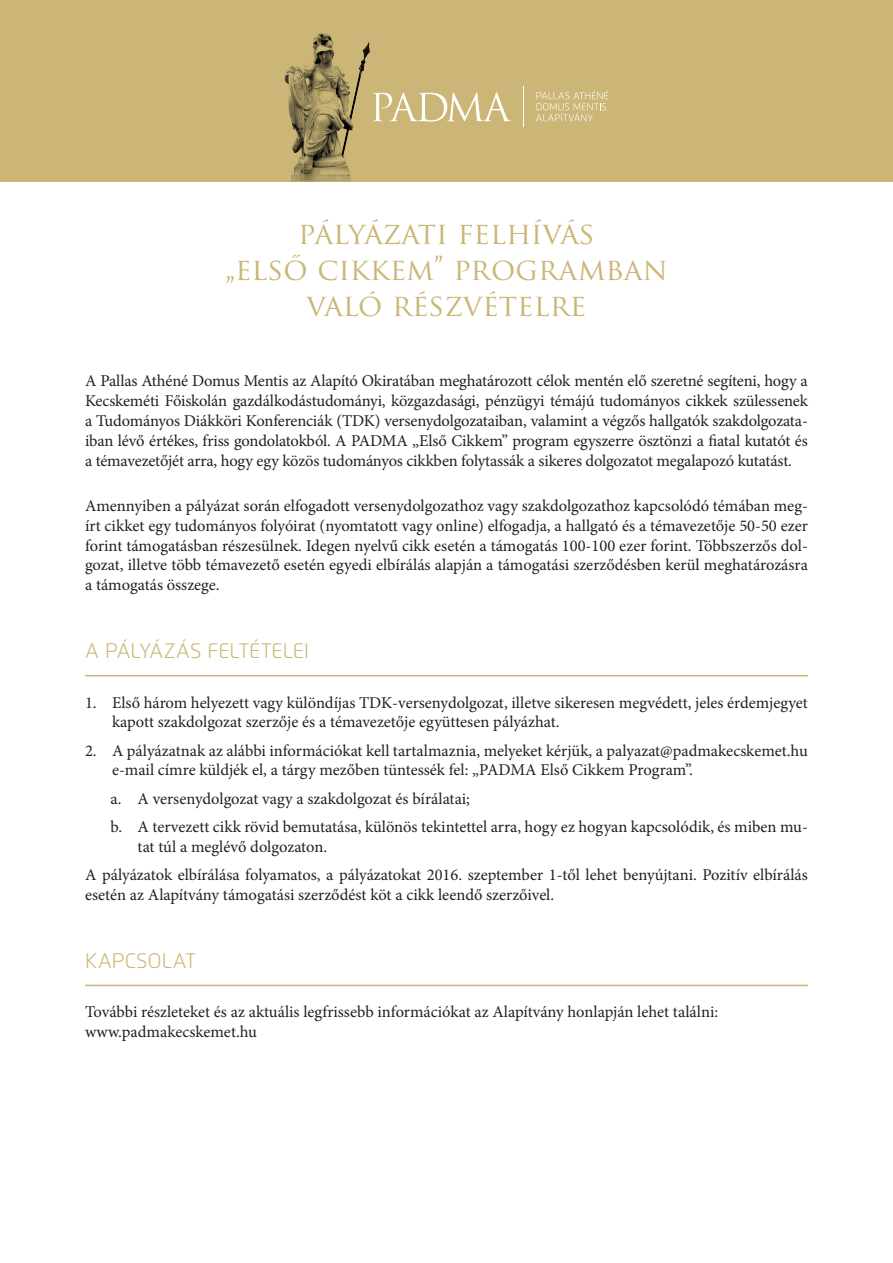
<style>
.page{position:relative;width:893px;height:1263px;background:#fff}
.page>*{position:absolute;margin:0;border:0;box-sizing:border-box;transform-origin:0 0}
.t1{font:30px/36px "Trajan Pro";color:#cbb677;text-align:center}
.t2{font:300 21px "Flexo";color:#cbb677}
.t3{font:16.5px/19.8px "Minion Pro";color:#231f20}
</style>
<div class="page">
<div style="left:0;top:0;width:893px;height:181px;background:#cbb677"></div>
<img style="left:313px;top:33px;width:28px;height:99px">
<img style="left:361px;top:42px;width:9px;height:33px">
<img style="left:303px;top:64px;width:10px;height:117px">
<img style="left:285px;top:66px;width:18px;height:66px">
<img style="left:341px;top:64px;width:20px;height:68px">
<img style="left:294px;top:132px;width:9px;height:49px">
<img style="left:313px;top:132px;width:36px;height:30px">
<img style="left:291px;top:144px;width:3px;height:37px">
<img style="left:313px;top:162px;width:38px;height:19px">
<hr style="left:523px;top:87px;width:1px;height:40px;background:#fff">
<svg style="left:536px;top:90px;width:72px;height:31px"></svg>
<svg style="left:373px;top:92px;width:138px;height:30px"></svg>
<hr style="left:85px;top:675px;width:723px;height:1px;background:#cbb677">
<hr style="left:85px;top:985px;width:723px;height:1px;background:#cbb677">
<h1 class="t1" style="left:225px;top:214px;width:444px">PÁLYÁZATI FELHÍVÁS<br>„ELSŐ CIKKEM” PROGRAMBAN<br>VALÓ RÉSZVÉTELRE</h1>
<p class="t3" style="left:85px;top:371px;width:724px;text-align:justify">A Pallas Athéné Domus Mentis az Alapító Okiratában meghatározott célok mentén elő szeretné segíteni, hogy a Kecskeméti Főiskolán gazdálkodástudományi, közgazdasági, pénzügyi témájú tudományos cikkek szülessenek a Tudományos Diákköri Konferenciák (TDK) versenydolgozataiban, valamint a végzős hallgatók szakdolgozata&shy;iban lévő értékes, friss gondolatokból. A PADMA „Első Cikkem” program egyszerre ösztönzi a fiatal kutatót és a témavezetőjét arra, hogy egy közös tudományos cikkben folytassák a sikeres dolgozatot megalapozó kutatást.</p>
<p class="t3" style="left:85px;top:496px;width:724px;text-align:justify">Amennyiben a pályázat során elfogadott versenydolgozathoz vagy szakdolgozathoz kapcsolódó témában meg&shy;írt cikket egy tudományos folyóirat (nyomtatott vagy online) elfogadja, a hallgató és a témavezetője 50-50 ezer forint támogatásban részesülnek. Idegen nyelvű cikk esetén a támogatás 100-100 ezer forint. Többszerzős dol&shy;gozat, illetve több témavezető esetén egyedi elbírálás alapján a támogatási szerződésben kerül meghatározásra a támogatás összege.</p>
<h2 class="t2" style="left:85px;top:638px;width:225px">A PÁLYÁZÁS FELTÉTELEI</h2>
<p class="t3" style="left:112px;top:692px;width:697px;text-indent:-27px">1. Első három helyezett vagy különdíjas TDK-versenydolgozat, illetve sikeresen megvédett, jeles érdemjegyet kapott szakdolgozat szerzője és a témavezetője együttesen pályázhat.</p>
<p class="t3" style="left:112px;top:740px;width:697px;text-indent:-27px">2. A pályázatnak az alábbi információkat kell tartalmaznia, melyeket kérjük, a palyazat@padmakecskemet.hu e-mail címre küldjék el, a tárgy mezőben tüntessék fel: „PADMA Első Cikkem Program”.</p>
<p class="t3" style="left:111px;top:789px;width:361px">a. A versenydolgozat vagy a szakdolgozat és bírálatai;</p>
<p class="t3" style="left:138px;top:817px;width:672px;text-indent:-27px">b. A tervezett cikk rövid bemutatása, különös tekintettel arra, hogy ez hogyan kapcsolódik, és miben mu&shy;tat túl a meglévő dolgozaton.</p>
<p class="t3" style="left:85px;top:865px;width:724px">A pályázatok elbírálása folyamatos, a pályázatokat 2016. szeptember 1-től lehet benyújtani. Pozitív elbírálás esetén az Alapítvány támogatási szerződést köt a cikk leendő szerzőivel.</p>
<h2 class="t2" style="left:85px;top:948px;width:112px">KAPCSOLAT</h2>
<p class="t3" style="left:85px;top:1002px;width:635px">További részleteket és az aktuális legfrissebb információkat az Alapítvány honlapján lehet találni: www.padmakecskemet.hu</p>
</div>
